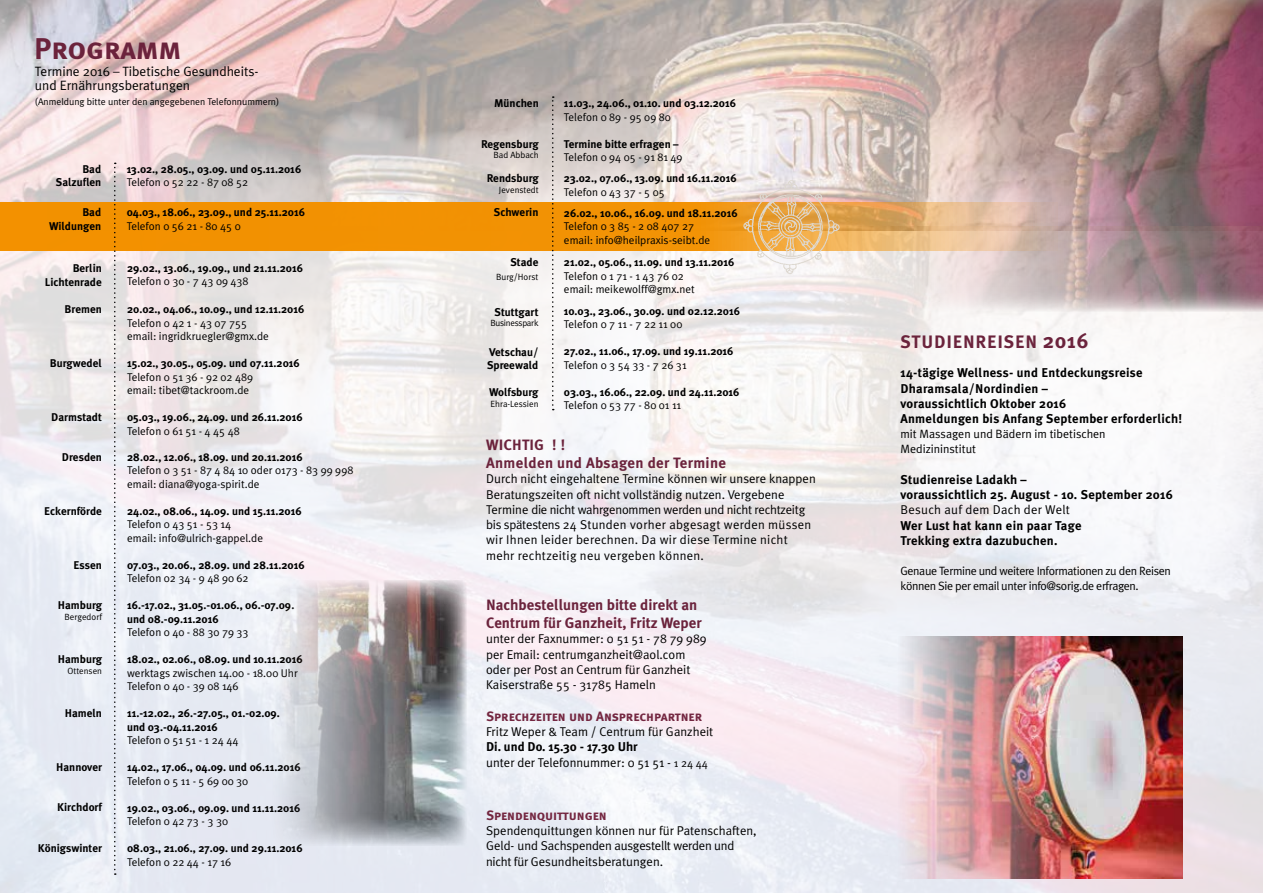
<style>
.page{position:relative;width:1263px;height:893px;background:#fff}
.page>*{position:absolute;margin:0;border:0;box-sizing:border-box;transform-origin:0 0}
.t1{font:30px "Meta Bold Caps";letter-spacing:-.005em;color:#6b233c}
.t2{font:700 18px "Meta Plus";letter-spacing:.04em;color:#6b233c}
.t3{font:700 15px/18px "Meta Plus";color:#6b233c}
.t4{font:700 15px "Meta Plus";letter-spacing:.02em;color:#6b233c}
.t5{font:15px "Meta Bold Caps";letter-spacing:.01em;color:#6b233c}
.t6{font:13.5px/13.5px "Meta Plus Normal";color:#000}
.t7{font:13.5px "Meta Bold LF Caps";color:#742741}
.t8{font:12.75px/15.3px "Meta Plus Normal";color:#000}
.t9{font:700 12.75px/15.3px "Meta Plus";letter-spacing:.02em;color:#000}
.t10{font:700 12.75px "Meta Plus";color:#000}
.t11{font:12.75px "Meta Plus Normal";letter-spacing:.02em;color:#000}
.t12{font:12px/15px "Meta Plus Normal";letter-spacing:-.03em;color:#000}
.t13{font:12px/15.3px "Meta Plus Normal";color:#000}
.t14{font:700 11.25px/13.5px "Meta Plus";color:#000}
.t15{font:11.25px/13.5px "Meta Plus Normal";color:#000}
.t16{font:9.75px "Meta Plus Normal";color:#000}
.t17{font:9px "Meta Plus Normal";color:#000}
.t18{font:9px "Meta Plus Normal";letter-spacing:-.03em;color:#000}
.s1{font-family:"Meta Bold LF Caps"}
.s2{font-size:11.25px}
.s3{font-size:21px}
</style>
<div class="page">
<img style="left:347px;top:0;width:553px;height:203px">
<svg style="left:0;top:0;width:347px;height:203px"></svg>
<img style="left:900px;top:0;width:363px;height:226px">
<img style="left:0;top:226px;width:1263px;height:667px">
<svg style="left:317px;top:62px;width:472px;height:287px"></svg>
<svg style="left:0;top:203px;width:1057px;height:48px;fill:#f29203"></svg>
<svg style="left:552px;top:96px;width:2px;height:314px"></svg>
<img style="left:743px;top:178px;width:97px;height:97px">
<img style="left:268px;top:580px;width:199px;height:266px">
<svg style="left:114px;top:163px;width:2px;height:712px"></svg>
<img style="left:897px;top:636px;width:285px;height:242px">
<h1 class="t1" style="left:34px;top:31px;width:149px">Programm</h1>
<p class="t6" style="left:35px;top:65px;width:225px">Termine 2016 – Tibetische Gesundheits&shy;und Ernährungsberatungen</p>
<p class="t16" style="left:35px;top:96px;width:246px">(Anmeldung bitte unter den angegebenen Telefonnummern)</p>
<p class="t14" style="left:56px;top:162px;width:47px;text-align:right">Bad<br>Salzuflen</p>
<p class="t14" style="left:49px;top:206px;width:54px;text-align:right">Bad<br>Wildungen</p>
<p class="t14" style="left:45px;top:261px;width:58px;text-align:right">Berlin<br>Lichtenrade</p>
<p class="t14" style="left:65px;top:303px;width:39px">Bremen</p>
<p class="t14" style="left:50px;top:356px;width:53px">Burgwedel</p>
<p class="t14" style="left:51px;top:411px;width:52px">Darmstadt</p>
<p class="t14" style="left:62px;top:450px;width:42px">Dresden</p>
<p class="t14" style="left:44px;top:504px;width:59px">Eckernförde</p>
<p class="t14" style="left:74px;top:558px;width:30px">Essen</p>
<p class="t14" style="left:58px;top:599px;width:46px">Hamburg</p>
<p class="t17" style="left:65px;top:612px;width:39px">Bergedorf</p>
<p class="t14" style="left:58px;top:653px;width:46px">Hamburg</p>
<p class="t17" style="left:67px;top:666px;width:36px">Ottensen</p>
<p class="t14" style="left:65px;top:707px;width:39px">Hameln</p>
<p class="t14" style="left:56px;top:761px;width:47px">Hannover</p>
<p class="t14" style="left:57px;top:801px;width:46px">Kirchdorf</p>
<p class="t14" style="left:38px;top:841px;width:66px">Königswinter</p>
<p class="t14" style="left:127px;top:162px;width:176px">13.02., 28.05., 03.09. und 05.11.2016</p>
<p class="t15" style="left:127px;top:175px;width:123px">Telefon 0 52 22 - 87 08 52</p>
<p class="t14" style="left:127px;top:205px;width:180px">04.03., 18.06., 23.09., und 25.11.2016</p>
<p class="t15" style="left:127px;top:219px;width:116px">Telefon 0 56 21 - 80 45 0</p>
<p class="t14" style="left:127px;top:261px;width:177px">29.02., 13.06., 19.09., und 21.11.2016</p>
<p class="t15" style="left:127px;top:275px;width:123px">Telefon 0 30 - 7 43 09 438</p>
<p class="t14" style="left:127px;top:302px;width:179px">20.02., 04.06., 10.09., und 12.11.2016</p>
<p class="t15" style="left:127px;top:316px;width:143px">Telefon 0 42 1 - 43 07 755 email: ingridkruegler@gmx.de</p>
<p class="t14" style="left:127px;top:356px;width:174px">15.02., 30.05., 05.09. und 07.11.2016</p>
<p class="t15" style="left:127px;top:370px;width:128px">Telefon 0 51 36 - 92 02 489 email: tibet@tackroom.de</p>
<p class="t14" style="left:127px;top:410px;width:177px">05.03., 19.06., 24.09. und 26.11.2016</p>
<p class="t15" style="left:127px;top:424px;width:114px">Telefon 0 61 51 - 4 45 48</p>
<p class="t14" style="left:127px;top:450px;width:177px">28.02., 12.06., 18.09. und 20.11.2016</p>
<p class="t15" style="left:127px;top:463px;width:228px">Telefon 0 3 51 - 87 4 84 10 oder 0173 - 83 99 998 email: diana@yoga-spirit.de</p>
<p class="t14" style="left:127px;top:504px;width:176px">24.02., 08.06., 14.09. und 15.11.2016</p>
<p class="t15" style="left:127px;top:517px;width:137px">Telefon 0 43 51 - 53 14 email: info@ulrich-gappel.de</p>
<p class="t14" style="left:127px;top:558px;width:179px">07.03., 20.06., 28.09. und 28.11.2016</p>
<p class="t15" style="left:127px;top:571px;width:123px">Telefon 02 34 - 9 48 90 62</p>
<p class="t14" style="left:127px;top:599px;width:169px">16.-17.02., 31.05.-01.06., 06.-07.09. und 08.-09.11.2016</p>
<p class="t15" style="left:127px;top:625px;width:123px">Telefon 0 40 - 88 30 79 33</p>
<p class="t14" style="left:127px;top:653px;width:177px">18.02., 02.06., 08.09. und 10.11.2016</p>
<p class="t15" style="left:127px;top:666px;width:172px">werktags zwischen 14.00 - 18.00 Uhr<br>Telefon 0 40 - 39 08 146</p>
<p class="t14" style="left:127px;top:707px;width:154px">11.-12.02., 26.-27.05., 01.-02.09. und 03.-04.11.2016</p>
<p class="t15" style="left:127px;top:733px;width:113px">Telefon 0 51 51 - 1 24 44</p>
<p class="t14" style="left:127px;top:761px;width:175px">14.02., 17.06., 04.09. und 06.11.2016</p>
<p class="t15" style="left:127px;top:774px;width:123px">Telefon 0 5 11 - 5 69 00 30</p>
<p class="t14" style="left:127px;top:801px;width:175px">19.02., 03.06., 09.09. und 11.11.2016</p>
<p class="t15" style="left:127px;top:814px;width:102px">Telefon 0 42 73 - 3 30</p>
<p class="t14" style="left:127px;top:842px;width:177px">08.03., 21.06., 27.09. und 29.11.2016</p>
<p class="t15" style="left:127px;top:855px;width:106px">Telefon 0 22 44 - 17 16</p>
<p class="t14" style="left:494px;top:96px;width:46px">München</p>
<p class="t14" style="left:481px;top:137px;width:59px">Regensburg</p>
<p class="t17" style="left:494px;top:150px;width:47px">Bad Abbach</p>
<p class="t14" style="left:487px;top:172px;width:53px">Rendsburg</p>
<p class="t17" style="left:499px;top:185px;width:41px">Jevenstedt</p>
<p class="t14" style="left:494px;top:206px;width:46px">Schwerin</p>
<p class="t14" style="left:510px;top:255px;width:30px">Stade</p>
<p class="t17" style="left:496px;top:271px;width:44px">Burg/Horst</p>
<p class="t14" style="left:495px;top:305px;width:45px">Stuttgart</p>
<p class="t18" style="left:490px;top:318px;width:50px">Businesspark</p>
<p class="t14" style="left:487px;top:345px;width:53px">Vetschau/<br>Spreewald</p>
<p class="t14" style="left:489px;top:385px;width:51px">Wolfsburg</p>
<p class="t17" style="left:491px;top:399px;width:49px">Ehra-Lessien</p>
<p class="t14" style="left:564px;top:96px;width:174px">11.03., 24.06., 01.10. und 03.12.2016</p>
<p class="t15" style="left:564px;top:110px;width:108px">Telefon 0 89 - 95 09 80</p>
<p class="t14" style="left:564px;top:137px;width:116px">Termine bitte erfragen –</p>
<p class="t15" style="left:564px;top:150px;width:120px">Telefon 0 94 05 - 91 81 49</p>
<p class="t14" style="left:564px;top:171px;width:174px">23.02., 07.06., 13.09. und 16.11.2016</p>
<p class="t15" style="left:564px;top:185px;width:102px">Telefon 0 43 37 - 5 05</p>
<p class="t14" style="left:564px;top:206px;width:175px">26.02., 10.06., 16.09. und 18.11.2016</p>
<p class="t15" style="left:564px;top:219px;width:148px">Telefon 0 3 85 - 2 08 407 27 email: info@heilpraxis-seibt.de</p>
<p class="t14" style="left:564px;top:255px;width:172px">21.02., 05.06., 11.09. und 13.11.2016</p>
<p class="t15" style="left:564px;top:269px;width:132px">Telefon 0 1 71 - 1 43 76 02 email: meikewolff@gmx.net</p>
<p class="t14" style="left:564px;top:304px;width:178px">10.03., 23.06., 30.09. und 02.12.2016</p>
<p class="t15" style="left:564px;top:318px;width:120px">Telefon 0 7 11 - 7 22 11 00</p>
<p class="t14" style="left:564px;top:345px;width:171px">27.02., 11.06., 17.09. und 19.11.2016</p>
<p class="t15" style="left:564px;top:358px;width:124px">Telefon 0 3 54 33 - 7 26 31</p>
<p class="t14" style="left:564px;top:385px;width:177px">03.03., 16.06., 22.09. und 24.11.2016</p>
<p class="t15" style="left:564px;top:399px;width:119px">Telefon 0 53 77 - 80 01 11</p>
<h3 class="t5" style="left:486px;top:436px;width:81px">WICHTIG <span class="s1">! !</span></h3>
<h3 class="t4" style="left:486px;top:454px;width:241px">Anmelden und Absagen der Termine</h3>
<p class="t8" style="left:486px;top:471px;width:331px">Durch nicht eingehaltene Termine können wir unsere knappen Beratungszeiten oft nicht vollständig nutzen. Vergebene Termine die nicht wahrgenommen werden und nicht rechtzeitg bis spätestens 24 Stunden vorher abgesagt werden müssen wir Ihnen leider berechnen. Da wir diese Termine nicht mehr rechtzeitig neu vergeben können.</p>
<h3 class="t3" style="left:486px;top:596px;width:217px">Nachbestellungen bitte direkt an<br>Centrum für Ganzheit, Fritz Weper</h3>
<p class="t8" style="left:486px;top:631px;width:222px">unter der Faxnummer: 0 51 51 - 78 79 989 per Email: centrumganzheit@aol.com oder per Post an Centrum für Ganzheit Kaiserstraße 55 - 31785 Hameln</p>
<p class="t7" style="left:486px;top:708px;width:217px">Sprechzeiten und Ansprechpartner</p>
<p class="t8" style="left:486px;top:724px;width:229px">Fritz Weper &amp; Team / Centrum für Ganzheit</p>
<p class="t10" style="left:486px;top:740px;width:153px">Di. und Do. 15.30 - 17.30 Uhr</p>
<p class="t8" style="left:486px;top:754px;width:223px">unter der Telefonnummer: 0 51 51 - <span class="s2">1 24 44</span></p>
<p class="t7" style="left:486px;top:807px;width:122px">Spendenquittungen</p>
<p class="t8" style="left:486px;top:823px;width:272px">Spendenquittungen können nur für Patenschaften,<br>Geld- und Sachspenden ausgestellt werden und nicht für Gesundheitsberatungen.</p>
<h2 class="t2" style="left:900px;top:332px;width:190px">STUDIENREISEN <span class="s3">2016</span></h2>
<p class="t9" style="left:900px;top:365px;width:283px">14-tägige Wellness- und Entdeckungsreise Dharamsala/Nordindien –<br>voraussichtlich Oktober 2016<br>Anmeldungen bis Anfang September erforderlich!</p>
<p class="t13" style="left:900px;top:426px;width:207px">mit Massagen und Bädern im tibetischen<br>Medizininstitut</p>
<p class="t9" style="left:900px;top:472px;width:274px">Studienreise Ladakh –<br>voraussichtlich 25. August - 10. September 2016</p>
<p class="t11" style="left:900px;top:502px;width:171px">Besuch auf dem Dach der Welt</p>
<p class="t9" style="left:900px;top:517px;width:183px">Wer Lust hat kann ein paar Tage<br>Trekking extra dazubuchen.</p>
<p class="t12" style="left:900px;top:563px;width:272px">Genaue Termine und weitere Informationen zu den Reisen können Sie per email unter info@sorig.de erfragen.</p>
</div>
